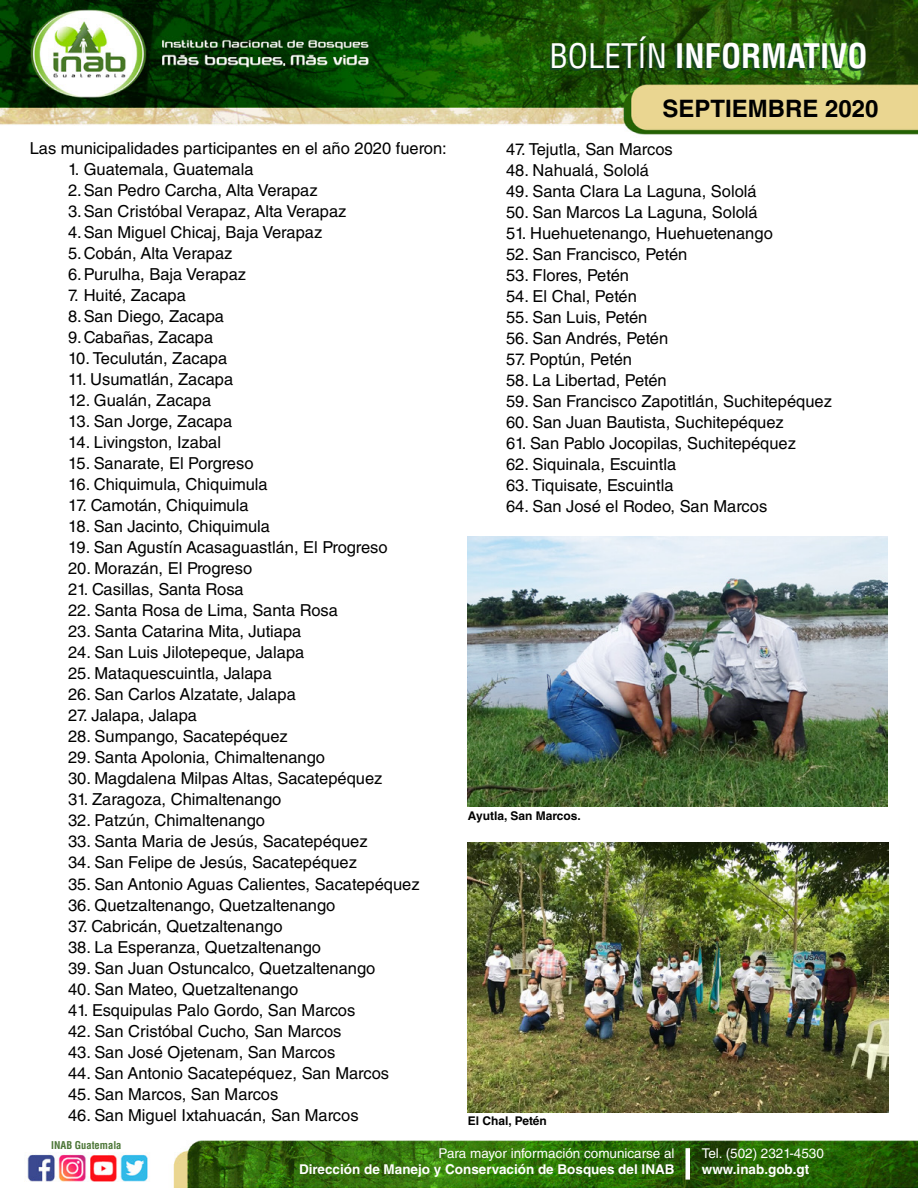
<style>
.page{position:relative;width:918px;height:1188px;background:#fff}
.page>*{position:absolute;margin:0;border:0;box-sizing:border-box;transform-origin:0 0}
.t1{font:700 condensed 33px "Helvetica LT Std";color:#fff}
.t2{font:700 24px "Helvetica LT Std";color:#000}
.t3{font:16.5px/21px "Helvetica LT Std";color:#000}
.t4{font:700 13.5px "Helvetica LT Std";color:#fff}
.t5{font:13.5px "Helvetica LT Std";color:#fff}
.t6{font:700 12px "Helvetica LT Std";color:#000}
.t7{font:700 condensed 10.5px "Helvetica LT Std";color:#4c7637}
.s1{font-weight:400}
</style>
<div class="page">
<img style="left:0;top:0;width:918px;height:1188px">
<svg style="left:550px;top:39px;width:314px;height:32px;background:#215812"></svg>
<hr style="left:686px;top:1148px;width:4px;height:32px;background:#fff">
<img style="left:468px;top:537px;width:420px;height:270px">
<img style="left:468px;top:843px;width:420px;height:270px">
<h1 class="t1" style="left:550px;top:35px;width:320px"><span class="s1">BOLETÍN</span> INFORMATIVO</h1>
<p class="t3" style="left:30px;top:138px;width:419px">Las municipalidades participantes en el año 2020 fueron:</p>
<p class="t3" style="left:68px;top:159px;width:280px">1. Guatemala, Guatemala<br>2.San Pedro Carcha, Alta Verapaz<br>3.San Cristóbal Verapaz, Alta Verapaz<br>4.San Miguel Chicaj, Baja Verapaz<br>5.Cobán, Alta Verapaz<br>6.Purulha, Baja Verapaz</p>
<p class="t3" style="left:68px;top:285px;width:158px">7. Huité, Zacapa<br>8.San Diego, Zacapa<br>9.Cabañas, Zacapa</p>
<p class="t3" style="left:68px;top:348px;width:161px">10. Teculután, Zacapa</p>
<p class="t3" style="left:68px;top:369px;width:167px">11. Usumatlán, Zacapa</p>
<p class="t3" style="left:68px;top:390px;width:145px">12. Gualán, Zacapa</p>
<p class="t3" style="left:68px;top:411px;width:166px">13. San Jorge, Zacapa</p>
<p class="t3" style="left:68px;top:432px;width:155px">14. Livingston, Izabal</p>
<p class="t3" style="left:68px;top:453px;width:187px">15. Sanarate, El Porgreso</p>
<p class="t3" style="left:68px;top:474px;width:201px">16. Chiquimula, Chiquimula</p>
<p class="t3" style="left:68px;top:495px;width:182px">17. Camotán, Chiquimula</p>
<p class="t3" style="left:68px;top:516px;width:204px">18. San Jacinto, Chiquimula</p>
<p class="t3" style="left:68px;top:537px;width:321px">19. San Agustín Acasaguastlán, El Progreso</p>
<p class="t3" style="left:68px;top:558px;width:186px">20. Morazán, El Progreso</p>
<p class="t3" style="left:68px;top:579px;width:177px">21. Casillas, Santa Rosa</p>
<p class="t3" style="left:68px;top:600px;width:271px">22. Santa Rosa de Lima, Santa Rosa</p>
<p class="t3" style="left:68px;top:621px;width:235px">23. Santa Catarina Mita, Jutiapa</p>
<p class="t3" style="left:68px;top:642px;width:238px">24. San Luis Jilotepeque, Jalapa</p>
<p class="t3" style="left:68px;top:663px;width:205px">25. Mataquescuintla, Jalapa</p>
<p class="t3" style="left:68px;top:684px;width:229px">26. San Carlos Alzatate, Jalapa</p>
<p class="t3" style="left:68px;top:705px;width:131px">27. Jalapa, Jalapa</p>
<p class="t3" style="left:68px;top:726px;width:221px">28. Sumpango, Sacatepéquez</p>
<p class="t3" style="left:68px;top:747px;width:259px">29. Santa Apolonia, Chimaltenango</p>
<p class="t3" style="left:68px;top:768px;width:316px">30. Magdalena Milpas Altas, Sacatepéquez</p>
<p class="t3" style="left:68px;top:789px;width:215px">31. Zaragoza, Chimaltenango</p>
<p class="t3" style="left:68px;top:810px;width:199px">32. Patzún, Chimaltenango</p>
<p class="t3" style="left:68px;top:831px;width:301px">33. Santa Maria de Jesús, Sacatepéquez</p>
<p class="t3" style="left:68px;top:852px;width:290px">34. San Felipe de Jesús, Sacatepéquez</p>
<p class="t3" style="left:68px;top:873px;width:353px">35. San Antonio Aguas Calientes, Sacatepéquez</p>
<p class="t3" style="left:68px;top:894px;width:269px">36. Quetzaltenango, Quetzaltenango</p>
<p class="t3" style="left:68px;top:915px;width:216px">37. Cabricán, Quetzaltenango</p>
<p class="t3" style="left:68px;top:936px;width:255px">38. La Esperanza, Quetzaltenango</p>
<p class="t3" style="left:68px;top:957px;width:309px">39. San Juan Ostuncalco, Quetzaltenango</p>
<p class="t3" style="left:68px;top:978px;width:232px">40. San Mateo, Quetzaltenango</p>
<p class="t3" style="left:68px;top:999px;width:289px">41. Esquipulas Palo Gordo, San Marcos</p>
<p class="t3" style="left:68px;top:1020px;width:275px">42. San Cristóbal Cucho, San Marcos</p>
<p class="t3" style="left:68px;top:1041px;width:269px">43. San José Ojetenam, San Marcos</p>
<p class="t3" style="left:68px;top:1062px;width:323px">44. San Antonio Sacatepéquez, San Marcos</p>
<p class="t3" style="left:68px;top:1083px;width:212px">45. San Marcos, San Marcos</p>
<p class="t3" style="left:68px;top:1104px;width:292px">46. San Miguel Ixtahuacán, San Marcos</p>
<h2 class="t2" style="left:663px;top:94px;width:218px">SEPTIEMBRE 2020</h2>
<p class="t3" style="left:506px;top:138px;width:168px">47. Tejutla, San Marcos</p>
<p class="t3" style="left:506px;top:159px;width:145px">48. Nahualá, Sololá</p>
<p class="t3" style="left:506px;top:180px;width:252px">49. Santa Clara La Laguna, Sololá</p>
<p class="t3" style="left:506px;top:201px;width:253px">50. San Marcos La Laguna, Sololá</p>
<p class="t3" style="left:506px;top:222px;width:268px">51. Huehuetenango, Huehuetenango</p>
<p class="t3" style="left:506px;top:243px;width:183px">52. San Francisco, Petén</p>
<p class="t3" style="left:506px;top:264px;width:124px">53. Flores, Petén</p>
<p class="t3" style="left:506px;top:285px;width:132px">54. El Chal, Petén</p>
<p class="t3" style="left:506px;top:306px;width:143px">55. San Luis, Petén</p>
<p class="t3" style="left:506px;top:327px;width:164px">56. San Andrés, Petén</p>
<p class="t3" style="left:506px;top:348px;width:127px">57. Poptún, Petén</p>
<p class="t3" style="left:506px;top:369px;width:162px">58. La Libertad, Petén</p>
<p class="t3" style="left:506px;top:390px;width:327px">59. San Francisco Zapotitlán, Suchitepéquez</p>
<p class="t3" style="left:506px;top:411px;width:279px">60. San Juan Bautista, Suchitepéquez</p>
<p class="t3" style="left:506px;top:432px;width:291px">61. San Pablo Jocopilas, Suchitepéquez</p>
<p class="t3" style="left:506px;top:453px;width:172px">62. Siquinala, Escuintla</p>
<p class="t3" style="left:506px;top:474px;width:169px">63. Tiquisate, Escuintla</p>
<p class="t3" style="left:506px;top:495px;width:263px">64. San José el Rodeo, San Marcos</p>
<p class="t6" style="left:468px;top:809px;width:114px">Ayutla, San Marcos.</p>
<p class="t6" style="left:468px;top:1114px;width:81px">El Chal, Petén</p>
<p class="t7" style="left:51px;top:1139px;width:72px">INAB Guatemala</p>
<p class="t5" style="left:439px;top:1145px;width:237px">Para mayor información comunicarse al</p>
<p class="t4" style="left:299px;top:1161px;width:377px">Dirección de Manejo y Conservación de Bosques del INAB</p>
<p class="t5" style="left:702px;top:1145px;width:124px">Tel. (502) 2321-4530</p>
<p class="t4" style="left:702px;top:1161px;width:109px">www.inab.gob.gt</p>
</div>
